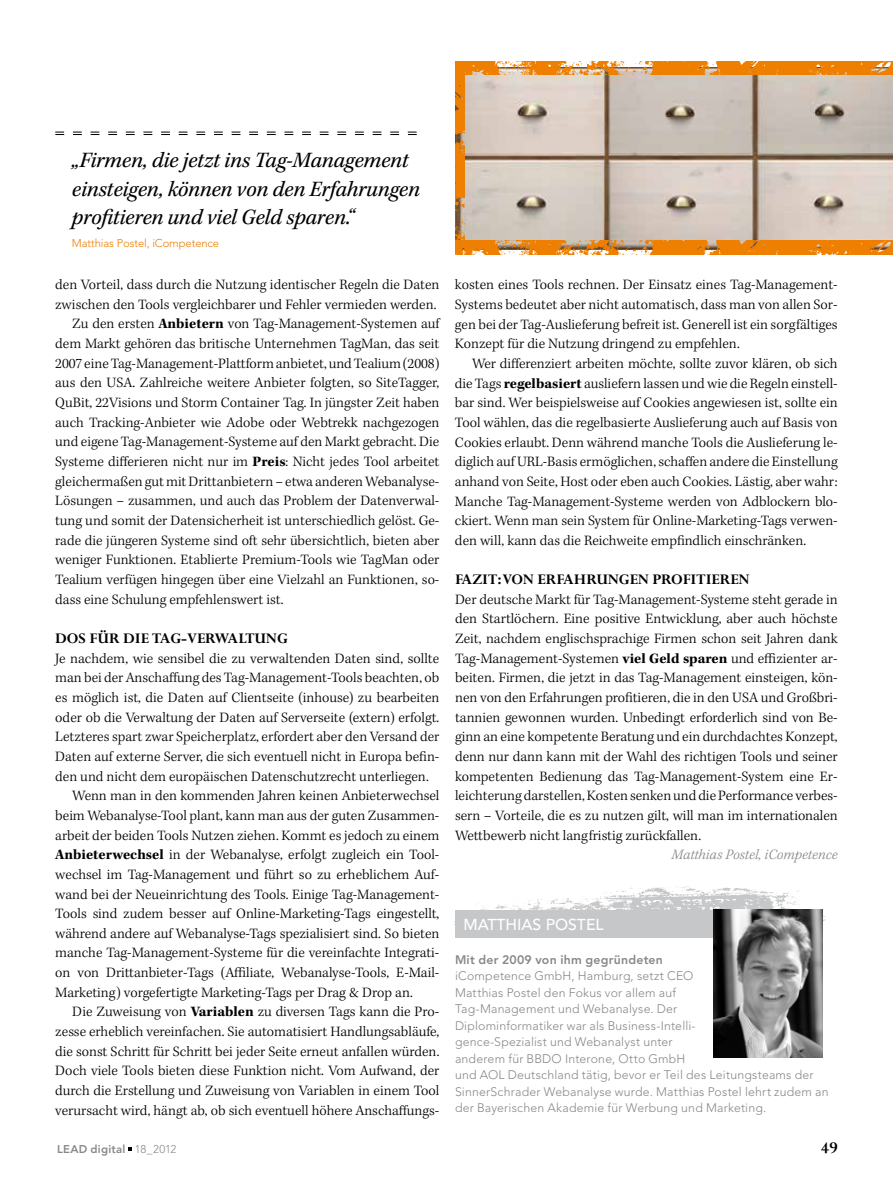
<style>
.page{position:relative;width:893px;height:1191px;background:#fff}
.page>*{position:absolute;margin:0;border:0;box-sizing:border-box;transform-origin:0 0}
.t1{font:italic 22.5px/28.5px "Kepler Std";letter-spacing:-.01em;color:#000}
.t2{font:700 18px "Perpetua Std";color:#000}
.t3{font:700 16.2px "Perpetua Std";color:#000}
.t4{font:500 15.75px "Avenir LT Std";color:#fff}
.t5{font:300 14.7px/19.6px "Kepler Std";color:#000;text-align:justify}
.t6{font:italic 300 14.7px "Kepler Std";color:#87888a}
.t7{font:300 12.3px/16.5px "Avenir LT Std";letter-spacing:.015em;color:#87888a}
.t8{font:800 12.3px "Avenir LT Std";letter-spacing:.02em;color:#87888a}
.t9{font:300 11.25px "Avenir LT Std";letter-spacing:-.01em;color:#ee7f00}
.t10{font:800 11.25px "Avenir LT Std";letter-spacing:.025em;color:#87888a}
.s1{font-weight:700}
.s2{font-weight:300}
</style>
<div class="page">
<svg style="left:128px;top:1147px;width:4px;height:4px"></svg>
<img style="left:454px;top:886px;width:372px;height:38px">
<div style="left:455px;top:910px;width:258px;height:27px;background:#c6c7c8"></div>
<img style="left:713px;top:910px;width:110px;height:148px">
<svg style="left:55px;top:132px;width:362px;height:3px"></svg>
<img style="left:465px;top:75px;width:428px;height:165px">
<img style="left:465px;top:61px;width:428px;height:14px">
<img style="left:455px;top:61px;width:10px;height:179px">
<img style="left:455px;top:240px;width:438px;height:14px">
<h1 class="t1" style="left:72px;top:147px;width:349px">„Firmen, die jetzt ins Tag-Management einsteigen, können von den Erfahrungen profitieren und viel Geld sparen.“</h1>
<p class="t9" style="left:72px;top:236px;width:149px">Matthias Postel, iCompetence</p>
<p class="t5" style="left:55px;top:275px;width:386px">den Vorteil, dass durch die Nutzung identischer Regeln die Daten</p>
<p class="t5" style="left:55px;top:295px;width:383px">zwischen den Tools vergleichbarer und Fehler vermieden werden.</p>
<p class="t5" style="left:72px;top:315px;width:369px">Zu den ersten <span class="s1">Anbietern</span> von Tag-Management-Systemen auf</p>
<p class="t5" style="left:55px;top:334px;width:386px">dem Markt gehören das britische Unternehmen TagMan, das seit</p>
<p class="t5" style="left:55px;top:354px;width:386px">2007 eine Tag-Management-Plattform anbietet, und Tealium (2008)</p>
<p class="t5" style="left:55px;top:373px;width:386px">aus den USA. Zahlreiche weitere Anbieter folgten, so SiteTagger,</p>
<p class="t5" style="left:55px;top:393px;width:386px">QuBit, 22Visions und Storm Container Tag. In jüngster Zeit haben</p>
<p class="t5" style="left:55px;top:413px;width:386px">auch Tracking-Anbieter wie Adobe oder Webtrekk nachgezogen</p>
<p class="t5" style="left:55px;top:432px;width:386px">und eigene Tag-Management-Systeme auf den Markt gebracht. Die</p>
<p class="t5" style="left:55px;top:452px;width:386px">Systeme differieren nicht nur im <span class="s1">Preis</span>: Nicht jedes Tool arbeitet</p>
<p class="t5" style="left:55px;top:472px;width:386px">gleichermaßen gut mit Drittanbietern – etwa anderen Webanalyse-</p>
<p class="t5" style="left:55px;top:491px;width:386px">Lösungen – zusammen, und auch das Problem der Datenverwal-</p>
<p class="t5" style="left:55px;top:511px;width:386px">tung und somit der Datensicherheit ist unterschiedlich gelöst. Ge-</p>
<p class="t5" style="left:55px;top:531px;width:386px">rade die jüngeren Systeme sind oft sehr übersichtlich, bieten aber</p>
<p class="t5" style="left:55px;top:550px;width:386px">weniger Funktionen. Etablierte Premium-Tools wie TagMan oder</p>
<p class="t5" style="left:55px;top:570px;width:386px">Tealium verfügen hingegen über eine Vielzahl an Funktionen, so-</p>
<p class="t5" style="left:55px;top:590px;width:230px">dass eine Schulung empfehlenswert ist.</p>
<p class="t3" style="left:55px;top:629px;width:234px">DOS FÜR DIE TAG-VERWALTUNG</p>
<p class="t5" style="left:55px;top:649px;width:386px">Je nachdem, wie sensibel die zu verwaltenden Daten sind, sollte</p>
<p class="t5" style="left:55px;top:668px;width:386px">man bei der Anschaffung des Tag-Management-Tools beachten, ob</p>
<p class="t5" style="left:55px;top:688px;width:386px">es möglich ist, die Daten auf Clientseite (inhouse) zu bearbeiten</p>
<p class="t5" style="left:55px;top:707px;width:386px">oder ob die Verwaltung der Daten auf Serverseite (extern) erfolgt.</p>
<p class="t5" style="left:55px;top:727px;width:386px">Letzteres spart zwar Speicherplatz, erfordert aber den Versand der</p>
<p class="t5" style="left:55px;top:747px;width:386px">Daten auf externe Server, die sich eventuell nicht in Europa befin-</p>
<p class="t5" style="left:55px;top:766px;width:375px">den und nicht dem europäischen Datenschutzrecht unterliegen.</p>
<p class="t5" style="left:72px;top:786px;width:369px">Wenn man in den kommenden Jahren keinen Anbieterwechsel</p>
<p class="t5" style="left:55px;top:806px;width:386px">beim Webanalyse-Tool plant, kann man aus der guten Zusammen-</p>
<p class="t5" style="left:55px;top:825px;width:386px">arbeit der beiden Tools Nutzen ziehen. Kommt es jedoch zu einem</p>
<p class="t5" style="left:55px;top:845px;width:386px"><span class="s1">Anbieterwechsel</span> in der Webanalyse, erfolgt zugleich ein Tool-</p>
<p class="t5" style="left:55px;top:865px;width:386px">wechsel im Tag-Management und führt so zu erheblichem Auf-</p>
<p class="t5" style="left:55px;top:884px;width:386px">wand bei der Neueinrichtung des Tools. Einige Tag-Management-</p>
<p class="t5" style="left:55px;top:904px;width:386px">Tools sind zudem besser auf Online-Marketing-Tags eingestellt,</p>
<p class="t5" style="left:55px;top:924px;width:386px">während andere auf Webanalyse-Tags spezialisiert sind. So bieten</p>
<p class="t5" style="left:55px;top:943px;width:386px">manche Tag-Management-Systeme für die vereinfachte Integrati-</p>
<p class="t5" style="left:55px;top:963px;width:386px">on von Drittanbieter-Tags (Affiliate, Webanalyse-Tools, E-Mail-</p>
<p class="t5" style="left:55px;top:983px;width:359px">Marketing) vorgefertigte Marketing-Tags per Drag &amp; Drop an.</p>
<p class="t5" style="left:72px;top:1002px;width:369px">Die Zuweisung von <span class="s1">Variablen</span> zu diversen Tags kann die Pro-</p>
<p class="t5" style="left:55px;top:1022px;width:386px">zesse erheblich vereinfachen. Sie automatisiert Handlungsabläufe,</p>
<p class="t5" style="left:55px;top:1042px;width:386px">die sonst Schritt für Schritt bei jeder Seite erneut anfallen würden.</p>
<p class="t5" style="left:55px;top:1061px;width:386px">Doch viele Tools bieten diese Funktion nicht. Vom Aufwand, der</p>
<p class="t5" style="left:55px;top:1081px;width:386px">durch die Erstellung und Zuweisung von Variablen in einem Tool</p>
<p class="t5" style="left:55px;top:1101px;width:386px">verursacht wird, hängt ab, ob sich eventuell höhere Anschaffungs-</p>
<p class="t5" style="left:455px;top:275px;width:384px">kosten eines Tools rechnen. Der Einsatz eines Tag-Management-Systems bedeutet aber nicht automatisch, dass man von allen Sor&shy;gen bei der Tag-Auslieferung befreit ist. Generell ist ein sorgfältiges Konzept für die Nutzung dringend zu empfehlen.</p>
<p class="t5" style="left:455px;top:354px;width:384px;text-indent:17px">Wer differenziert arbeiten möchte, sollte zuvor klären, ob sich die Tags <span class="s1">regelbasiert</span> ausliefern lassen und wie die Regeln einstell&shy;bar sind. Wer beispielsweise auf Cookies angewiesen ist, sollte ein Tool wählen, das die regelbasierte Auslieferung auch auf Basis von Cookies erlaubt. Denn während manche Tools die Auslieferung le&shy;diglich auf URL-Basis ermöglichen, schaffen andere die Einstellung anhand von Seite, Host oder eben auch Cookies. Lästig, aber wahr:<br>Manche Tag-Management-Systeme werden von Adblockern blo&shy;ckiert. Wenn man sein System für Online-Marketing-Tags verwen&shy;den will, kann das die Reichweite empfindlich einschränken.</p>
<p class="t3" style="left:455px;top:570px;width:296px">FAZIT: VON ERFAHRUNGEN PROFITIEREN</p>
<p class="t5" style="left:455px;top:590px;width:384px">Der deutsche Markt für Tag-Management-Systeme steht gerade in den Startlöchern. Eine positive Entwicklung, aber auch höchste Zeit, nachdem englischsprachige Firmen schon seit Jahren dank Tag-Management-Systemen <span class="s1">viel Geld sparen</span> und effizienter ar&shy;beiten. Firmen, die jetzt in das Tag-Management einsteigen, kön&shy;nen von den Erfahrungen profitieren, die in den USA und Großbri&shy;tannien gewonnen wurden. Unbedingt erforderlich sind von Be&shy;ginn an eine kompetente Beratung und ein durchdachtes Konzept, denn nur dann kann mit der Wahl des richtigen Tools und seiner kompetenten Bedienung das Tag-Management-System eine Er&shy;leichterung darstellen, Kosten senken und die Performance verbes&shy;sern – Vorteile, die es zu nutzen gilt, will man im internationalen Wettbewerb nicht langfristig zurückfallen.</p>
<p class="t6" style="left:671px;top:846px;width:168px">Matthias Postel, iCompetence</p>
<p class="t4" style="left:463px;top:915px;width:142px">MATTHIAS POSTEL</p>
<p class="t8" style="left:455px;top:952px;width:209px">Mit der 2009 von ihm gegründeten</p>
<p class="t7" style="left:455px;top:967px;width:375px">iCompetence GmbH, Hamburg, setzt CEO<br>Matthias Postel den Fokus vor allem auf<br>Tag-Management und Webanalyse. Der<br>Diplominformatiker war als Business-Intelli-<br>gence-Spezialist und Webanalyst unter<br>anderem für BBDO Interone, Otto GmbH<br>und AOL Deutschland tätig, bevor er Teil des Leitungsteams der SinnerSchrader Webanalyse wurde. Matthias Postel lehrt zudem an der Bayerischen Akademie für Werbung und Marketing.</p>
<p class="t10" style="left:57px;top:1142px;width:121px">LEAD digital <span class="s2">18_2012</span></p>
<p class="t2" style="left:821px;top:1138px;width:18px">49</p>
</div>
